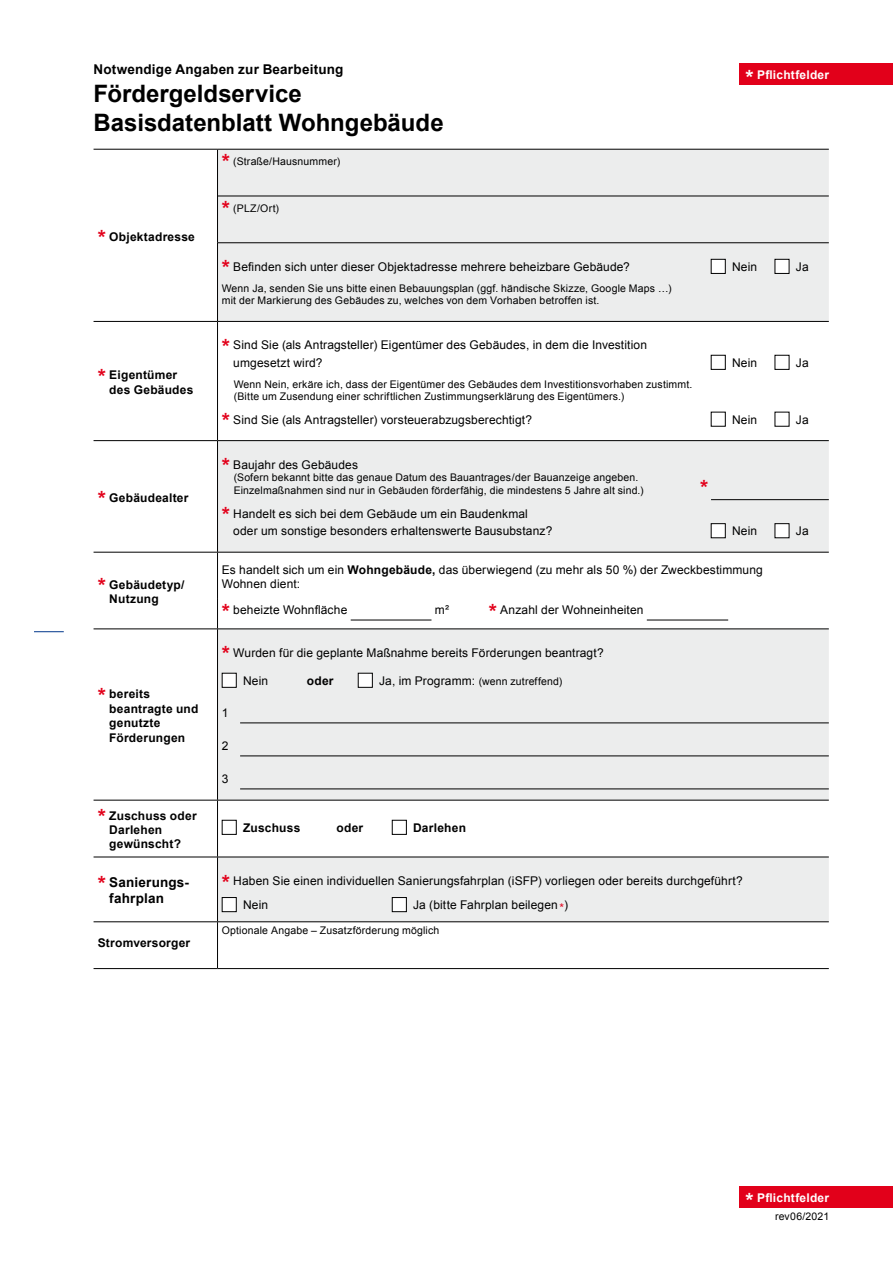
<style>
.page{position:relative;width:893px;height:1263px;background:#fff}
.page>*{position:absolute;margin:0;border:0;box-sizing:border-box;transform-origin:0 0}
.t1{font:700 24px/28.8px "Arial";color:#000}
.t2{font:700 21px "Arial";color:#e2001a}
.t3{font:700 13.5px/16.2px "Arial";letter-spacing:.015em;color:#000}
.t4{font:12px/17.2px "Arial";letter-spacing:.01em;color:#000}
.t5{font:700 12px/14.4px "Arial";letter-spacing:.02em;color:#000}
.t6{font:700 12px "Arial";letter-spacing:.02em;color:#fff}
.t7{font:10.5px/12.6px "Arial";letter-spacing:.015em;color:#000}
.s1{font-size:21px;color:#e2001a}
.s2{font-weight:700;font-size:21px;color:#e2001a}
.s3{font-size:21px}
.s4{font-weight:700}
.s5{font-size:12px}
.s6{color:#e2001a}
</style>
<div class="page">
<hr style="left:34px;top:631px;width:30px;height:1px;background:#00378b">
<div style="left:740px;top:1186px;width:153px;height:22px;background:#e2001a"></div>
<div style="left:740px;top:64px;width:153px;height:21px;background:#e2001a"></div>
<svg style="left:218px;top:150px;width:611px;height:771px;fill:#eceded"></svg>
<hr style="left:217px;top:150px;width:1px;height:46px;background:#000">
<hr style="left:217px;top:196px;width:1px;height:47px;background:#000">
<hr style="left:217px;top:243px;width:1px;height:78px;background:#000">
<hr style="left:217px;top:322px;width:1px;height:118px;background:#000">
<hr style="left:217px;top:441px;width:1px;height:111px;background:#000">
<hr style="left:217px;top:552px;width:1px;height:47px;background:#000">
<svg style="left:217px;top:599px;width:1px;height:29px"></svg>
<hr style="left:94px;top:149px;width:124px;height:1px;background:#000">
<hr style="left:218px;top:149px;width:611px;height:1px;background:#000">
<hr style="left:94px;top:321px;width:124px;height:1px;background:#000">
<hr style="left:218px;top:321px;width:611px;height:1px;background:#000">
<hr style="left:94px;top:440px;width:124px;height:1px;background:#000">
<hr style="left:218px;top:440px;width:611px;height:1px;background:#000">
<hr style="left:94px;top:552px;width:124px;height:1px;background:#000">
<hr style="left:218px;top:552px;width:611px;height:1px;background:#000">
<hr style="left:94px;top:628px;width:124px;height:1px;background:#000">
<hr style="left:218px;top:628px;width:611px;height:1px;background:#000">
<hr style="left:217px;top:629px;width:1px;height:171px;background:#000">
<hr style="left:94px;top:800px;width:124px;height:1px;background:#000">
<hr style="left:218px;top:800px;width:611px;height:1px;background:#000">
<hr style="left:217px;top:800px;width:1px;height:57px;background:#000">
<hr style="left:94px;top:857px;width:124px;height:1px;background:#000">
<hr style="left:218px;top:857px;width:611px;height:1px;background:#000">
<hr style="left:217px;top:857px;width:1px;height:64px;background:#000">
<hr style="left:94px;top:921px;width:124px;height:1px;background:#000">
<hr style="left:218px;top:921px;width:611px;height:1px;background:#000">
<hr style="left:217px;top:922px;width:1px;height:46px;background:#000">
<hr style="left:94px;top:968px;width:124px;height:1px;background:#000">
<hr style="left:218px;top:968px;width:611px;height:1px;background:#000">
<hr style="left:218px;top:196px;width:611px;height:1px;background:#000">
<hr style="left:218px;top:242px;width:611px;height:1px;background:#000">
<div style="left:711px;top:259px;width:14px;height:14px;background:#fff"></div>
<div style="left:711px;top:259px;width:15px;height:15px;border:1px solid #000"></div>
<div style="left:775px;top:259px;width:14px;height:14px;background:#fff"></div>
<div style="left:775px;top:259px;width:14px;height:15px;border:1px solid #000"></div>
<div style="left:711px;top:355px;width:14px;height:14px;background:#fff"></div>
<div style="left:711px;top:355px;width:15px;height:15px;border:1px solid #000"></div>
<div style="left:775px;top:355px;width:14px;height:14px;background:#fff"></div>
<div style="left:775px;top:355px;width:14px;height:15px;border:1px solid #000"></div>
<div style="left:711px;top:412px;width:14px;height:14px;background:#fff"></div>
<div style="left:711px;top:412px;width:15px;height:15px;border:1px solid #000"></div>
<div style="left:775px;top:412px;width:14px;height:14px;background:#fff"></div>
<hr style="left:711px;top:499px;width:118px;height:1px;background:#000">
<div style="left:711px;top:524px;width:14px;height:14px;background:#fff"></div>
<div style="left:711px;top:523px;width:15px;height:15px;border:1px solid #000"></div>
<div style="left:775px;top:524px;width:14px;height:14px;background:#fff"></div>
<div style="left:775px;top:523px;width:14px;height:15px;border:1px solid #000"></div>
<hr style="left:351px;top:620px;width:80px;height:1px;background:#000">
<hr style="left:647px;top:620px;width:81px;height:1px;background:#000">
<div style="left:222px;top:673px;width:14px;height:14px;background:#fff"></div>
<div style="left:222px;top:673px;width:15px;height:15px;border:1px solid #000"></div>
<div style="left:358px;top:673px;width:14px;height:14px;background:#fff"></div>
<div style="left:358px;top:673px;width:15px;height:15px;border:1px solid #000"></div>
<hr style="left:240px;top:723px;width:589px;height:1px;background:#000">
<hr style="left:240px;top:756px;width:589px;height:1px;background:#000">
<hr style="left:240px;top:789px;width:589px;height:1px;background:#000">
<div style="left:222px;top:820px;width:14px;height:14px;background:#fff"></div>
<div style="left:222px;top:820px;width:15px;height:15px;border:1px solid #000"></div>
<div style="left:392px;top:820px;width:14px;height:14px;background:#fff"></div>
<div style="left:392px;top:820px;width:15px;height:15px;border:1px solid #000"></div>
<div style="left:222px;top:897px;width:14px;height:15px;background:#fff"></div>
<div style="left:222px;top:897px;width:15px;height:15px;border:1px solid #000"></div>
<div style="left:392px;top:897px;width:14px;height:15px;background:#fff"></div>
<div style="left:392px;top:897px;width:15px;height:15px;border:1px solid #000"></div>
<p class="t3" style="left:94px;top:61px;width:251px">Notwendige Angaben zur Bearbeitung</p>
<h1 class="t1" style="left:94px;top:80px;width:352px">Fördergeldservice<br>Basisdatenblatt Wohngebäude</h1>
<p class="t5" style="left:98px;top:230px;width:99px"><span class="s1">*</span> Objektadresse</p>
<p class="t7" style="left:222px;top:155px;width:120px"><span class="s2">*</span> (Straße/Hausnummer)</p>
<p class="t7" style="left:222px;top:202px;width:59px"><span class="s2">*</span> (PLZ/Ort)</p>
<p class="t6" style="left:746px;top:67px;width:85px"><span class="s3">*</span> Pflichtfelder</p>
<p class="t5" style="left:109px;top:368px;width:86px;text-indent:-12px"><span class="s1">*</span> Eigentümer des Gebäudes</p>
<p class="t5" style="left:98px;top:491px;width:92px"><span class="s1">*</span> Gebäudealter</p>
<p class="t5" style="left:109px;top:578px;width:77px;text-indent:-12px"><span class="s1">*</span> Gebäudetyp/<br>Nutzung</p>
<p class="t5" style="left:109px;top:687px;width:91px;text-indent:-12px"><span class="s1">*</span> bereits beantragte und genutzte<br>Förderungen</p>
<p class="t5" style="left:109px;top:809px;width:89px;text-indent:-12px"><span class="s1">*</span> Zuschuss oder<br>Darlehen gewünscht?</p>
<p class="t4" style="left:222px;top:258px;width:410px"><span class="s2">*</span> Befinden sich unter dieser Objektadresse mehrere beheizbare Gebäude?</p>
<p class="t4" style="left:732px;top:258px;width:27px">Nein</p>
<p class="t4" style="left:796px;top:258px;width:14px">Ja</p>
<p class="t7" style="left:222px;top:282px;width:451px">Wenn Ja, senden Sie uns bitte einen Bebauungsplan (ggf. händische Skizze, Google Maps …) mit der Markierung des Gebäudes zu, welches von dem Vorhaben betroffen ist.</p>
<p class="t4" style="left:233px;top:337px;width:415px;text-indent:-12px"><span class="s2">*</span> Sind Sie (als Antragsteller) Eigentümer des Gebäudes, in dem die Investition umgesetzt wird?</p>
<p class="t4" style="left:732px;top:354px;width:27px">Nein</p>
<p class="t4" style="left:796px;top:354px;width:14px">Ja</p>
<p class="t7" style="left:234px;top:378px;width:460px">Wenn Nein, erkäre ich, dass der Eigentümer des Gebäudes dem Investitionsvorhaben zustimmt. (Bitte um Zusendung einer schriftlichen Zustimmungserklärung des Eigentümers.)</p>
<p class="t4" style="left:222px;top:411px;width:312px"><span class="s2">*</span> Sind Sie (als Antragsteller) vorsteuerabzugsberechtigt?</p>
<p class="t4" style="left:732px;top:411px;width:27px">Nein</p>
<p class="t4" style="left:796px;top:411px;width:14px">Ja</p>
<p class="t4" style="left:222px;top:456px;width:138px"><span class="s2">*</span> Baujahr des Gebäudes</p>
<p class="t7" style="left:234px;top:471px;width:411px">(Sofern bekannt bitte das genaue Datum des Bauantrages/der Bauanzeige angeben.<br>Einzelmaßnahmen sind nur in Gebäuden förderfähig, die mindestens 5 Jahre alt sind.)</p>
<h2 class="t2" style="left:700px;top:474px;width:10px">*</h2>
<p class="t4" style="left:233px;top:505px;width:321px;text-indent:-12px"><span class="s2">*</span> Handelt es sich bei dem Gebäude um ein Baudenkmal oder um sonstige besonders erhaltenswerte Bausubstanz?</p>
<p class="t4" style="left:732px;top:522px;width:27px">Nein</p>
<p class="t4" style="left:796px;top:522px;width:14px">Ja</p>
<p class="t4" style="left:222px;top:562px;width:542px;line-height:14.4px">Es handelt sich um ein <span class="s4">Wohngebäude,</span> das überwiegend (zu mehr als 50 %) der Zweckbestimmung<br>Wohnen dient:</p>
<p class="t4" style="left:222px;top:601px;width:127px"><span class="s2">*</span> beheizte Wohnfläche</p>
<p class="t4" style="left:435px;top:601px;width:16px">m²</p>
<p class="t4" style="left:489px;top:601px;width:156px"><span class="s2">*</span> Anzahl der Wohneinheiten</p>
<p class="t4" style="left:222px;top:644px;width:383px"><span class="s2">*</span> Wurden für die geplante Maßnahme bereits Förderungen beantragt?</p>
<p class="t4" style="left:243px;top:672px;width:27px">Nein</p>
<p class="t5" style="left:307px;top:674px;width:28px">oder</p>
<p class="t7" style="left:379px;top:675px;width:185px"><span class="s5">Ja, im Programm:</span> (wenn zutreffend)</p>
<p class="t4" style="left:222px;top:704px;width:8px">1</p>
<p class="t4" style="left:222px;top:737px;width:8px">2</p>
<p class="t4" style="left:222px;top:770px;width:8px">3</p>
<p class="t5" style="left:243px;top:821px;width:59px">Zuschuss</p>
<p class="t5" style="left:337px;top:821px;width:28px">oder</p>
<p class="t5" style="left:413px;top:821px;width:54px">Darlehen</p>
<p class="t3" style="left:109px;top:874px;width:81px;text-indent:-12px"><span class="s1">*</span> Sanierungs&shy;fahrplan</p>
<p class="t4" style="left:243px;top:869px;width:501px;line-height:24px;text-indent:-21px"><span class="s2">*</span> Haben Sie einen individuellen Sanierungsfahrplan (iSFP) vorliegen oder bereits durchgeführt?<br>Nein</p>
<p class="t4" style="left:413px;top:896px;width:156px">Ja (bitte Fahrplan beilegen<span class="s6">*</span>)</p>
<p class="t5" style="left:98px;top:936px;width:94px">Stromversorger</p>
<p class="t7" style="left:222px;top:924px;width:219px">Optionale Angabe – Zusatzförderung möglich</p>
<p class="t6" style="left:746px;top:1189px;width:85px"><span class="s3">*</span> Pflichtfelder</p>
<p class="t7" style="left:775px;top:1210px;width:56px">rev06/2021</p>
</div>
